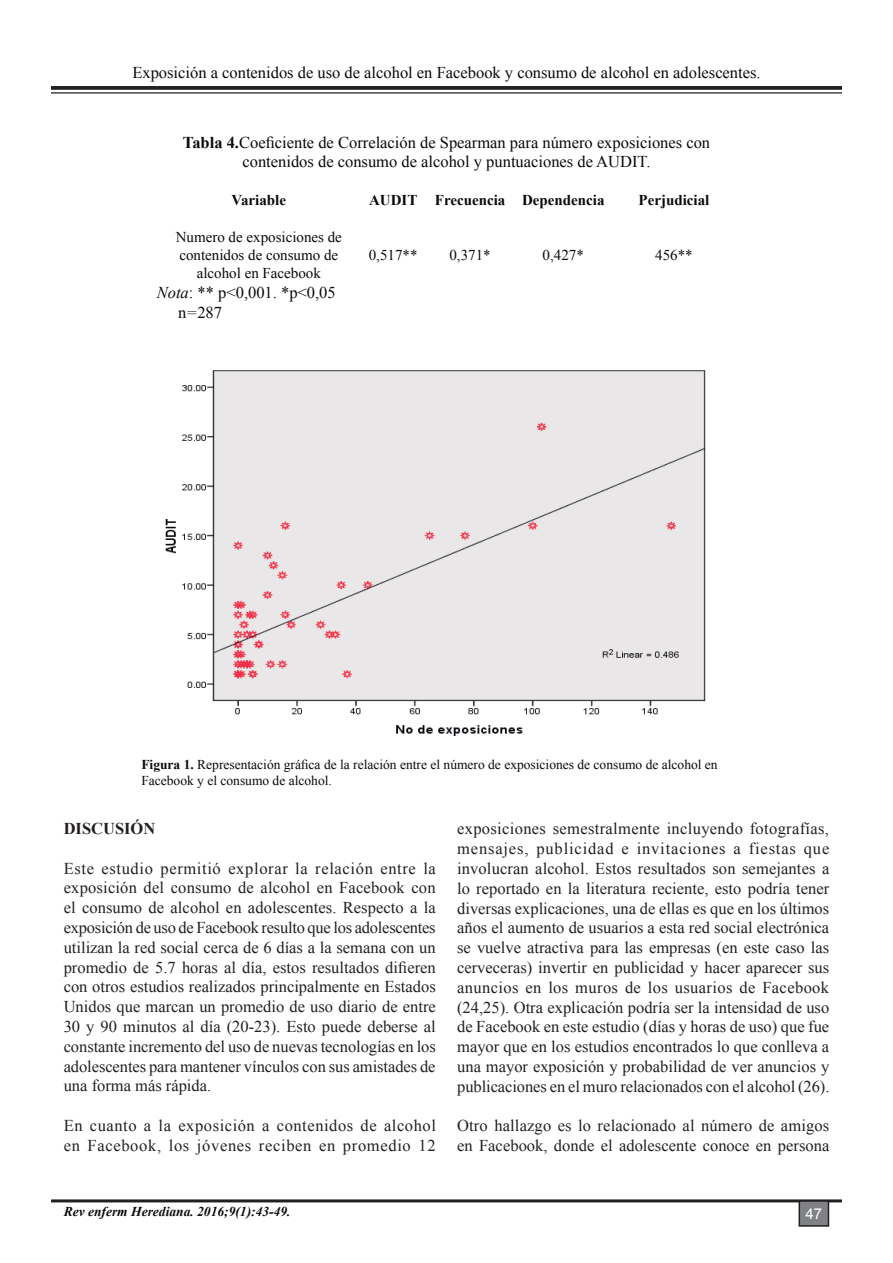
<style>
.page{position:relative;width:893px;height:1263px;background:#fff}
.page>*{position:absolute;margin:0;border:0;box-sizing:border-box;transform-origin:0 0}
.t1{font:16.5px/19.8px "Times New Roman";letter-spacing:.005em;color:#231f20;text-align:justify}
.t2{font:16.5px/19.8px "Times New Roman";color:#0b090d;text-align:center}
.t3{font:16.5px/19.8px "Times New Roman";letter-spacing:.035em;color:#231f20}
.t4{font:700 16.5px "Times New Roman";color:#231f20}
.t5{font:15px/18px "Times New Roman";color:#0b090d;text-align:center}
.t6{font:700 15px "Times New Roman";color:#0b090d}
.t7{font:15px "Arial";color:#fff}
.t8{font:13.5px/16.2px "Times New Roman";color:#0b090d}
.t9{font:italic 700 13.5px "Times New Roman";color:#0b090d}
.s1{font-weight:700}
.s2{font-style:italic}
</style>
<div class="page">
<svg style="left:51px;top:86px;width:791px;height:4px;background:#302c2d"></svg>
<hr style="left:51px;top:92px;width:791px;height:2px;background:#231f20">
<hr style="left:51px;top:1199px;width:791px;height:3px;background:#231f20">
<div style="left:799px;top:1201px;width:29px;height:25px;background:#808285"></div>
<div style="left:798px;top:1200px;width:31px;height:27px;border:2px solid #231f20"></div>
<img style="left:165px;top:370px;width:541px;height:366px">
<p class="t2" style="left:132px;top:62px;width:630px">Exposición a contenidos de uso de alcohol en Facebook y consumo de alcohol en adolescentes.</p>
<p class="t2" style="left:183px;top:132px;width:529px"><span class="s1">Tabla 4.</span>Coeficiente de Correlación de Spearman para número exposiciones con contenidos de consumo de alcohol y puntuaciones de AUDIT.</p>
<p class="t6" style="left:232px;top:189px;width:56px">Variable</p>
<p class="t6" style="left:369px;top:189px;width:237px">AUDIT Frecuencia Dependencia</p>
<p class="t6" style="left:639px;top:189px;width:72px">Perjudicial</p>
<p class="t5" style="left:176px;top:228px;width:168px">Numero de exposiciones de contenidos de consumo de alcohol en Facebook</p>
<p class="t5" style="left:369px;top:246px;width:50px">0,517**</p>
<p class="t5" style="left:449px;top:246px;width:43px">0,371*</p>
<p class="t5" style="left:543px;top:246px;width:43px">0,427*</p>
<p class="t5" style="left:655px;top:246px;width:39px">456**</p>
<p class="t2" style="left:178px;top:282px;width:159px;text-align:left;text-indent:-21px"><span class="s2">Nota</span>: ** p&lt;0,001. *p&lt;0,05 n<span class="s2">=</span>287</p>
<p class="t8" style="left:141px;top:756px;width:578px"><span class="s1">Figura 1.</span> Representación gráfica de la relación entre el número de exposiciones de consumo de alcohol en<br>Facebook y el consumo de alcohol.</p>
<p class="t1" style="left:457px;top:819px;width:374px">exposiciones semestralmente incluyendo fotografías, mensajes, publicidad e invitaciones a fiestas que involucran alcohol. Estos resultados son semejantes a lo reportado en la literatura reciente, esto podría tener diversas explicaciones, una de ellas es que en los últimos años el aumento de usuarios a esta red social electrónica se vuelve atractiva para las empresas (en este caso las cerveceras) invertir en publicidad y hacer aparecer sus anuncios en los muros de los usuarios de Facebook (24,25). Otra explicación podría ser la intensidad de uso de Facebook en este estudio (días y horas de uso) que fue mayor que en los estudios encontrados lo que conlleva a una mayor exposición y probabilidad de ver anuncios y publicaciones en el muro relacionados con el alcohol (26).</p>
<p class="t1" style="left:457px;top:1116px;width:374px">Otro hallazgo es lo relacionado al número de amigos en Facebook, donde el adolescente conoce en persona</p>
<p class="t4" style="left:64px;top:817px;width:93px">DISCUSIÓN</p>
<p class="t1" style="left:64px;top:858px;width:374px">Este estudio permitió explorar la relación entre la exposición del consumo de alcohol en Facebook con el consumo de alcohol en adolescentes. Respecto a la exposición de uso de Facebook resulto que los adolescentes utilizan la red social cerca de 6 días a la semana con un promedio de 5.7 horas al día, estos resultados difieren con otros estudios realizados principalmente en Estados Unidos que marcan un promedio de uso diario de entre 30 y 90 minutos al día (20-23). Esto puede deberse al constante incremento del uso de nuevas tecnologías en los adolescentes para mantener vínculos con sus amistades de una forma más rápida.</p>
<p class="t3" style="left:64px;top:1115px;width:374px">En cuanto a la exposición a contenidos de alcohol en Facebook, los jóvenes reciben en promedio 12</p>
<p class="t9" style="left:64px;top:1202px;width:228px">Rev enferm Herediana. 2016;9(1):43-49.</p>
<p class="t7" style="left:805px;top:1204px;width:18px">47</p>
</div>
